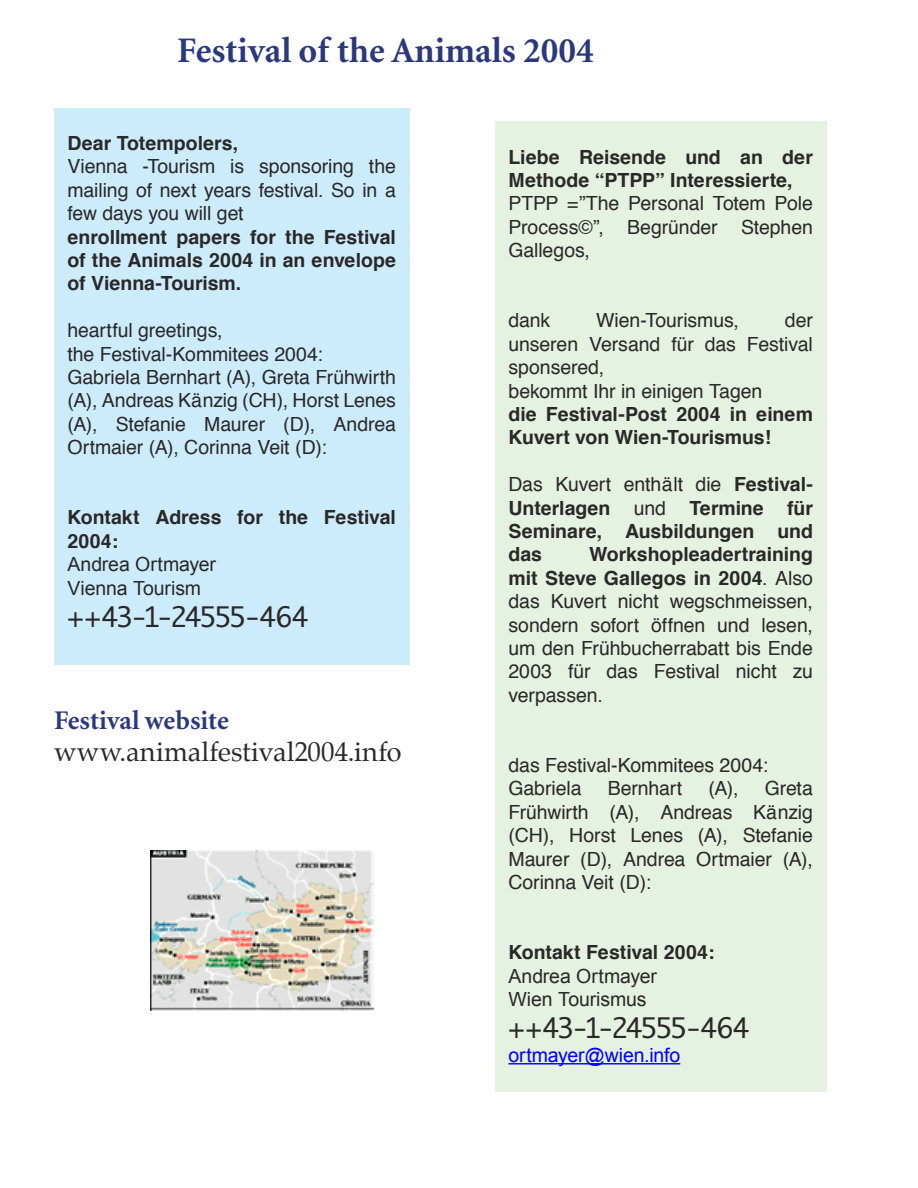
<style>
.page{position:relative;width:918px;height:1188px;background:#fff}
.page>*{position:absolute;margin:0;border:0;box-sizing:border-box;transform-origin:0 0}
.t1{font:700 36px "Minion";color:#2a387e}
.t2{font:27px "Monaco";letter-spacing:-.045em;color:#2a2828}
.t3{font:27px "Palatino";letter-spacing:.005em;color:#2a2828}
.t4{font:700 27px "Minion";color:#2a387e}
.t5{font:19.5px/23.4px "Helvetica";letter-spacing:-.005em;color:#2a2828;text-align:justify}
.t6{font:700 19.5px/23.4px "Helvetica";color:#2a2828}
.t7{font:19.5px/23.4px "Arial";letter-spacing:-.005em;color:#2a2828}
.t8{font:19.5px "Arial";letter-spacing:-.005em;color:#00f}
.s1{font-weight:400}
.s2{font-weight:700}
</style>
<div class="page">
<div style="left:54px;top:108px;width:356px;height:557px;background:#cdecfb"></div>
<div style="left:495px;top:122px;width:331px;height:970px;background:#e5f1e1"></div>
<hr style="left:508px;top:1063px;width:172px;height:1px;background:#00f">
<img style="left:150px;top:851px;width:223px;height:159px">
<h1 class="t1" style="left:177px;top:32px;width:418px">Festival of the Animals 2004</h1>
<p class="t6" style="left:68px;top:133px;width:172px">Dear Totempolers,</p>
<p class="t5" style="left:68px;top:156px;width:330px">Vienna -Tourism is sponsoring the mailing of next years festival. So in a few days you will get</p>
<p class="t6" style="left:68px;top:226px;width:330px;text-align:justify">enrollment papers for the Festival of the Animals 2004 in an envelope of Vienna-Tourism.</p>
<p class="t5" style="left:68px;top:320px;width:330px;text-align:left">heartful greetings,<br>the Festival-Kommitees 2004:<br>Gabriela Bernhart (A), Greta Frühwirth (A), Andreas Känzig (CH), Horst Lenes (A), Stefanie Maurer (D), Andrea<br>Ortmaier (A), Corinna Veit (D):</p>
<p class="t6" style="left:68px;top:507px;width:330px">Kontakt Adress for the Festival<br>2004:</p>
<p class="t7" style="left:68px;top:553px;width:150px">Andrea Ortmayer<br>Vienna Tourism</p>
<h2 class="t2" style="left:68px;top:600px;width:243px">++43-1-24555-464</h2>
<h2 class="t4" style="left:54px;top:706px;width:176px">Festival website</h2>
<h2 class="t3" style="left:54px;top:734px;width:349px">www.animalfestival2004.info</h2>
<p class="t6" style="left:508px;top:146px;width:306px">Liebe Reisende und an der<br>Methode “PTPP” Interessierte,</p>
<p class="t5" style="left:508px;top:193px;width:306px">PTPP =”The Personal Totem Pole Process©”, Begründer Stephen Gallegos,</p>
<p class="t5" style="left:508px;top:310px;width:43px">dank</p>
<p class="t5" style="left:596px;top:310px;width:144px">Wien-Tourismus,</p>
<p class="t5" style="left:508px;top:310px;width:306px;text-align:left;text-indent:276px">der unseren Versand für das Festival sponsered,<br>bekommt Ihr in einigen Tagen</p>
<p class="t6" style="left:508px;top:404px;width:306px">die Festival-Post 2004 in einem<br>Kuvert von Wien-Tourismus!</p>
<p class="t6" style="left:508px;top:474px;width:306px;text-align:justify"><span class="s1">Das Kuvert enthält die</span> Festival-Unterlagen <span class="s1">und</span> Termine für Seminare, Ausbildungen und das</p>
<p class="t5" style="left:508px;top:544px;width:306px;text-indent:81px"><span class="s2">Workshopleadertraining mit Steve Gallegos in 2004</span>. Also das Kuvert nicht wegschmeissen, sondern sofort öffnen und lesen, um den Frühbucherrabatt bis Ende 2003 für das Festival nicht zu verpassen.</p>
<p class="t5" style="left:508px;top:755px;width:261px">das Festival-Kommitees 2004:<br>Gabriela</p>
<p class="t5" style="left:508px;top:778px;width:306px;text-indent:256px">Greta Frühwirth (A), Andreas Känzig (CH), Horst Lenes (A), Stefanie Maurer (D), Andrea Ortmaier (A), Corinna Veit (D):</p>
<p class="t5" style="left:608px;top:778px;width:76px">Bernhart</p>
<p class="t5" style="left:708px;top:778px;width:32px">(A),</p>
<p class="t6" style="left:508px;top:942px;width:208px">Kontakt Festival 2004:</p>
<p class="t7" style="left:508px;top:964px;width:150px">Andrea Ortmayer<br>Wien Tourismus</p>
<h2 class="t2" style="left:508px;top:1011px;width:243px">++43-1-24555-464</h2>
<p class="t8" style="left:508px;top:1044px;width:173px">ortmayer@wien.info</p>
</div>
